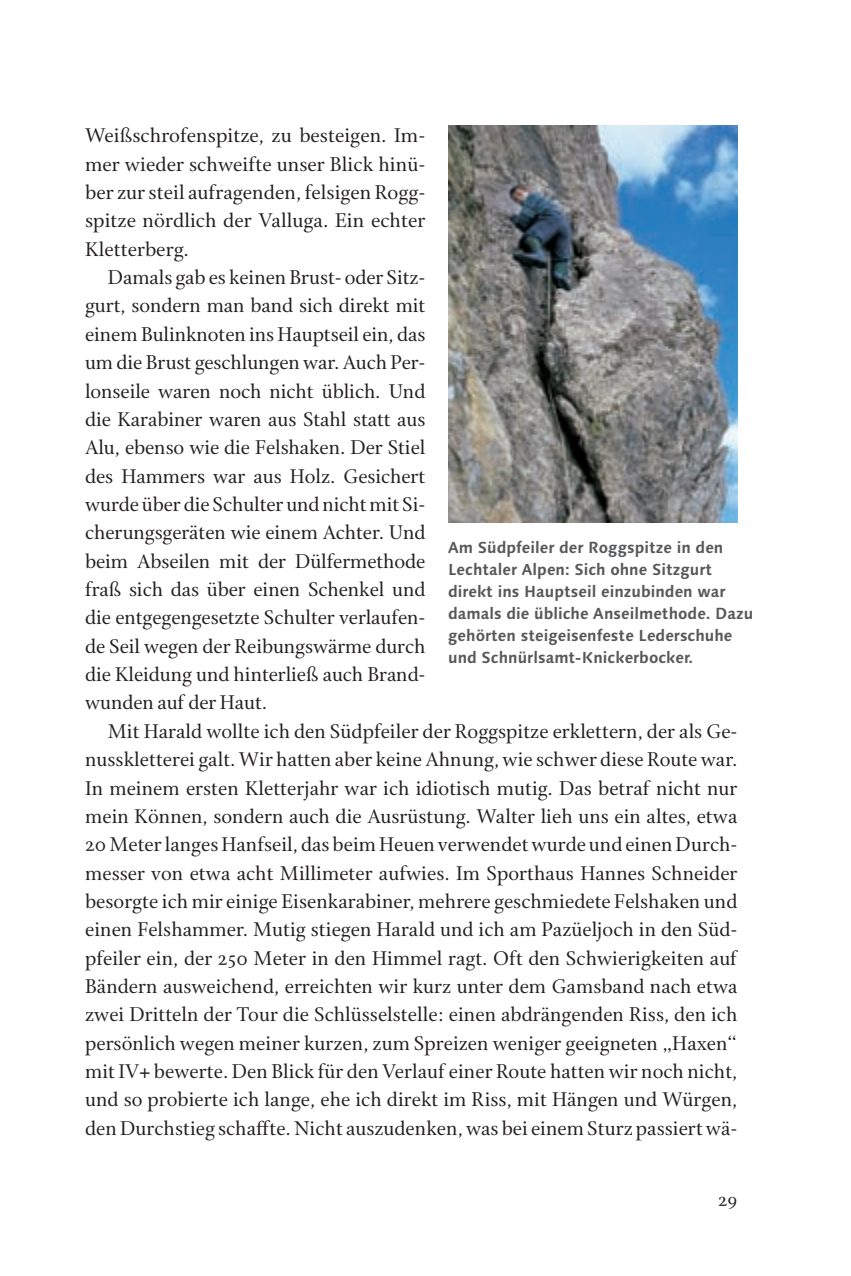
<style>
.page{position:relative;width:851px;height:1276px;background:#fff}
.page>*{position:absolute;margin:0;border:0;box-sizing:border-box;transform-origin:0 0}
.t1{font:21px/28.4px "Cycles Eleven";color:#231f20;text-align:justify}
.t2{font:20px "Cycles Eleven";color:#231f20}
.t3{font:700 16px/22px "Linotype Syntax Os F";color:#57585a}
</style>
<div class="page">
<img style="left:448px;top:125px;width:289px;height:397px">
<p class="t1" style="left:85px;top:121px;width:342px">Weißschrofenspitze, zu besteigen. Im&shy;mer wieder schweifte unser Blick hinü&shy;ber zur steil aufragenden, felsigen Rogg&shy;spitze nördlich der Valluga. Ein echter Kletterberg.</p>
<p class="t1" style="left:85px;top:263px;width:342px;text-indent:23px">Damals gab es keinen Brust- oder Sitz&shy;gurt, sondern man band sich direkt mit einem Bulinknoten ins Hauptseil ein, das um die Brust geschlungen war. Auch Per&shy;lonseile waren noch nicht üblich. Und die Karabiner waren aus Stahl statt aus Alu, ebenso wie die Felshaken. Der Stiel des Hammers war aus Holz. Gesichert wurde über die Schulter und nicht mit Si&shy;cherungsgeräten wie einem Achter. Und beim Abseilen mit der Dülfermethode fraß sich das über einen Schenkel und die entgegengesetzte Schulter verlaufen&shy;de Seil wegen der Reibungswärme durch die Kleidung und hinterließ auch Brand&shy;wunden auf der Haut.</p>
<p class="t1" style="left:85px;top:717px;width:653px;text-indent:23px">Mit Harald wollte ich den Südpfeiler der Roggspitze erklettern, der als Ge&shy;nusskletterei galt. Wir hatten aber keine Ahnung, wie schwer diese Route war.<br>In meinem ersten Kletterjahr war ich idiotisch mutig. Das betraf nicht nur mein Können, sondern auch die Ausrüstung. Walter lieh uns ein altes, etwa 20Meter langes Hanfseil, das beim Heuen verwendet wurde und einen Durch&shy;messer von etwa acht Millimeter aufwies. Im Sporthaus Hannes Schneider besorgte ich mir einige Eisenkarabiner, mehrere geschmiedete Felshaken und einen Felshammer. Mutig stiegen Harald und ich am Pazüeljoch in den Süd&shy;pfeiler ein, der 250 Meter in den Himmel ragt. Oft den Schwierigkeiten auf Bändern ausweichend, erreichten wir kurz unter dem Gamsband nach etwa zwei Dritteln der Tour die Schlüsselstelle: einen abdrängenden Riss, den ich persönlich wegen meiner kurzen, zum Spreizen weniger geeigneten „Haxen“ mit IV+ bewerte. Den Blick für den Verlauf einer Route hatten wir noch nicht, und so probierte ich lange, ehe ich direkt im Riss, mit Hängen und Würgen, den Durchstieg schaffte. Nicht auszudenken, was bei einem Sturz passiert wä-</p>
<p class="t3" style="left:448px;top:536px;width:306px">Am Südpfeiler der Roggspitze in den Lechtaler Alpen: Sich ohne Sitzgurt direkt ins Hauptseil einzubinden war damals die übliche Anseilmethode. Dazu gehörten steigeisenfeste Lederschuhe und Schnürlsamt-Knickerbocker.</p>
<p class="t2" style="left:718px;top:1187px;width:21px">29</p>
</div>
